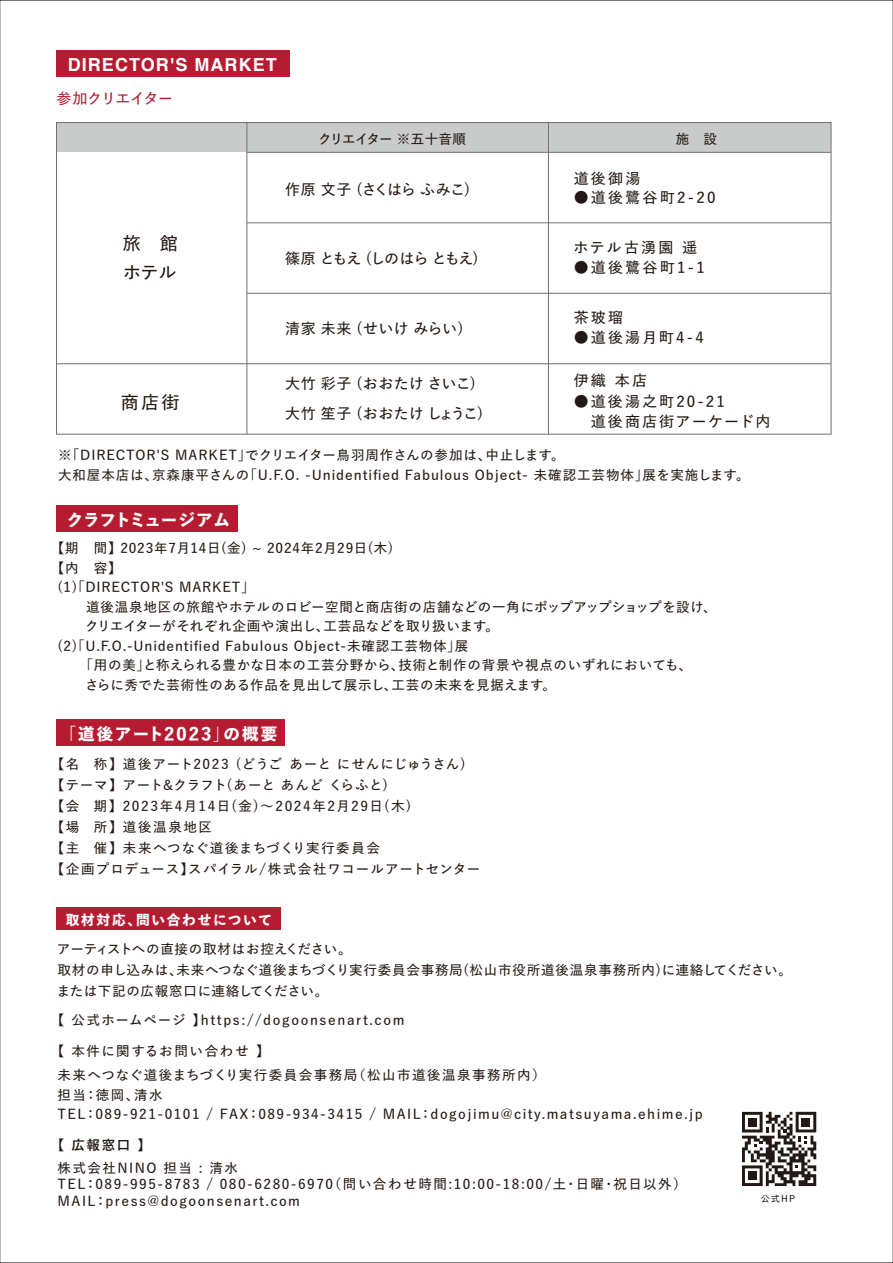
<style>
.page{position:relative;width:893px;height:1263px;background:#fff}
.page>*{position:absolute;margin:0;border:0;box-sizing:border-box;transform-origin:0 0}
.t1{font:700 18px "Helvetica";letter-spacing:.06em;color:#fff}
.t2{font:600 18px/29.1px "Yu Go Pr 6 N";letter-spacing:.065em;color:#221815}
.t3{font:800 16.5px "Yu Go Std N";letter-spacing:.125em;color:#fff}
.t4{font:800 16.5px "Yu Go Std N";letter-spacing:-.005em;color:#fff}
.t5{font:600 15px "Yu Go Pr 6 N";letter-spacing:.085em;color:#221815}
.t6{font:600 15px/29.1px "Yu Go Pr 6 N";letter-spacing:.02em;color:#221815}
.t7{font:600 15px/19.5px "Yu Go Pr 6 N";letter-spacing:.14em;color:#221815}
.t8{font:600 15px "Yu Go Pr 6 N";letter-spacing:-.08em;color:#221815}
.t9{font:600 15px "Yu Go Pr 6 N";letter-spacing:-.05em;color:#221815}
.t10{font:600 15px "Yu Go Pr 6 N";letter-spacing:.015em;color:#221815}
.t11{font:600 15px "Yu Go Pr 6 N";letter-spacing:.15em;color:#221815}
.t12{font:600 15px "Yu Go Pr 6 N";letter-spacing:-.03em;color:#b61c31}
.t13{font:800 13.65px "Yu Go Std N";letter-spacing:.125em;color:#fff}
.t14{font:600 13.5px/21px "Yu Go Pr 6 N";letter-spacing:.06em;color:#221815}
.t15{font:600 13.5px/19.5px "Yu Go Pr 6 N";letter-spacing:.11em;color:#221815}
.t16{font:600 13.5px "Yu Go Pr 6 N";letter-spacing:.12em;color:#221815}
.t17{font:600 13.5px "Yu Go Pr 6 N";letter-spacing:.04em;color:#221815}
.t18{font:600 13.5px "Yu Go Pr 6 N";letter-spacing:.02em;color:#221815}
.t19{font:600 13.5px "Yu Go Pr 6 N";letter-spacing:.015em;color:#221815}
.t20{font:600 13.5px "Yu Go Pr 6 N";letter-spacing:-.06em;color:#221815}
.t21{font:700 13.5px "Yu Go Pr 6 N";color:#221815}
.t22{font:600 9px "Yu Go Pr 6 N";color:#221815}
</style>
<div class="page">
<svg style="left:742px;top:1112px;width:74px;height:74px"></svg>
<div style="left:56px;top:123px;width:775px;height:29px;background:#c9caca"></div>
<div style="left:56px;top:50px;width:233px;height:27px;background:#b61c31"></div>
<hr style="left:247px;top:222px;width:584px;height:1px;background:#727171">
<hr style="left:247px;top:152px;width:584px;height:1px;background:#727171">
<hr style="left:247px;top:293px;width:584px;height:1px;background:#727171">
<hr style="left:56px;top:363px;width:775px;height:1px;background:#727171">
<hr style="left:246px;top:123px;width:1px;height:311px;background:#727171">
<hr style="left:548px;top:123px;width:1px;height:311px;background:#727171">
<div style="left:56px;top:505px;width:182px;height:27px;background:#b61c31"></div>
<div style="left:56px;top:719px;width:229px;height:27px;background:#b61c31"></div>
<div style="left:56px;top:908px;width:225px;height:22px;background:#b61c31"></div>
<h1 class="t1" style="left:68px;top:48px;width:210px">DIRECTOR'S MARKET</h1>
<p class="t12" style="left:56px;top:85px;width:118px">参加クリエイター</p>
<h1 class="t2" style="left:123px;top:227px;width:57px">旅　館ホテル</h1>
<h1 class="t2" style="left:121px;top:386px;width:60px">商店街</h1>
<p class="t20" style="left:318px;top:126px;width:149px">クリエイター ※五十音順</p>
<p class="t14" style="left:675px;top:127px;width:43px">施　設</p>
<p class="t9" style="left:285px;top:176px;width:186px">作原 文子 (さくはら ふみこ)</p>
<p class="t8" style="left:285px;top:244px;width:195px">篠原 ともえ (しのはら ともえ)</p>
<p class="t10" style="left:285px;top:314px;width:180px">清家 未来 (せいけ みらい)</p>
<p class="t5" style="left:573px;top:164px;width:68px">道後御湯</p>
<p class="t11" style="left:573px;top:184px;width:143px">●道後鷺谷町2-20</p>
<p class="t5" style="left:573px;top:234px;width:125px">ホテル古湧園 遥</p>
<p class="t5" style="left:573px;top:253px;width:133px">●道後鷺谷町1-1</p>
<p class="t5" style="left:573px;top:304px;width:51px">茶玻瑠</p>
<p class="t5" style="left:573px;top:323px;width:132px">●道後湯月町4-4</p>
<p class="t6" style="left:285px;top:367px;width:200px">大竹 彩子 (おおたけ さいこ)大竹 笙子 (おおたけ しょうこ)</p>
<p class="t5" style="left:573px;top:367px;width:75px">伊織 本店</p>
<p class="t7" style="left:573px;top:390px;width:198px">●道後湯之町20-21<br>　道後商店街アーケード内</p>
<p class="t14" style="left:58px;top:444px;width:693px;line-height:20.1px">※「DIRECTOR'S MARKET」でクリエイター鳥羽周作さんの参加は、中止します。<br>大和屋本店は、京森康平さんの「U.F.O. -Unidentified Fabulous Object- 未確認工芸物体」展を実施します。</p>
<p class="t4" style="left:67px;top:507px;width:164px">クラフトミュージアム</p>
<p class="t14" style="left:51px;top:536px;width:344px">【期　間】2023年7月14日(金) ~ 2024年2月29日(木)</p>
<p class="t14" style="left:51px;top:556px;width:72px">【内　容】</p>
<p class="t14" style="left:58px;top:575px;width:198px">(1)「DIRECTOR'S MARKET」</p>
<p class="t17" style="left:58px;top:594px;width:660px">　　道後温泉地区の旅館やホテルのロビー空間と商店街の店舗などの一角にポップアップショップを設け、</p>
<p class="t19" style="left:58px;top:614px;width:443px">　　クリエイターがそれぞれ企画や演出し、工芸品などを取り扱います。</p>
<p class="t14" style="left:58px;top:634px;width:412px">(2)「U.F.O.-Unidentified Fabulous Object-未確認工芸物体」展</p>
<p class="t14" style="left:58px;top:653px;width:635px">　　「用の美」と称えられる豊かな日本の工芸分野から、技術と制作の背景や視点のいずれにおいても、</p>
<p class="t18" style="left:58px;top:672px;width:500px">　　さらに秀でた芸術性のある作品を見出して展示し、工芸の未来を見据えます。</p>
<p class="t3" style="left:60px;top:720px;width:219px">「道後アート2023」の概要</p>
<p class="t14" style="left:51px;top:752px;width:431px">【名 称】道後アート2023 (どうごあーと にせんにじゅうさん)【テーマ】アート&amp;クラフト(あーと あんど くらふと)<br>【会 期】2023年4月14日(金)～2024年2月29日(木)<br>【場 所】道後温泉地区<br>【主 催】未来へつなぐ道後まちづくり実行委員会<br>【企画プロデュース】スパイラル/株式会社ワコールアートセンター</p>
<p class="t13" style="left:66px;top:909px;width:207px">取材対応、問い合わせについて</p>
<p class="t14" style="left:57px;top:937px;width:736px">アーティストへの直接の取材はお控えください。<br>取材の申し込みは、未来へつなぐ道後まちづくり実行委員会事務局(松山市役所道後温泉事務所内)に連絡してください。または下記の広報窓口に連絡してください。</p>
<p class="t16" style="left:51px;top:1007px;width:355px">【 公式ホームページ 】https://dogoonsenart.com</p>
<p class="t16" style="left:51px;top:1039px;width:220px">【 本件に関するお問い合わせ 】</p>
<p class="t15" style="left:58px;top:1064px;width:646px">未来へつなぐ道後まちづくり実行委員会事務局（松山市道後温泉事務所内）<br>担当：徳岡、清水<br>TEL：089-921-0101 / FAX：089-934-3415 / MAIL：dogojimu@city.matsuyama.ehime.jp</p>
<p class="t21" style="left:51px;top:1137px;width:102px">【 広報窓口 】</p>
<p class="t15" style="left:58px;top:1158px;width:630px;line-height:16.5px">株式会社NINO 担当 : 清水<br>TEL：089-995-8783 / 080-6280-6970（問い合わせ時間:10:00-18:00/土・日曜・祝日以外）<br>MAIL：press@dogoonsenart.com</p>
<p class="t22" style="left:760px;top:1190px;width:36px">公式HP</p>
</div>
